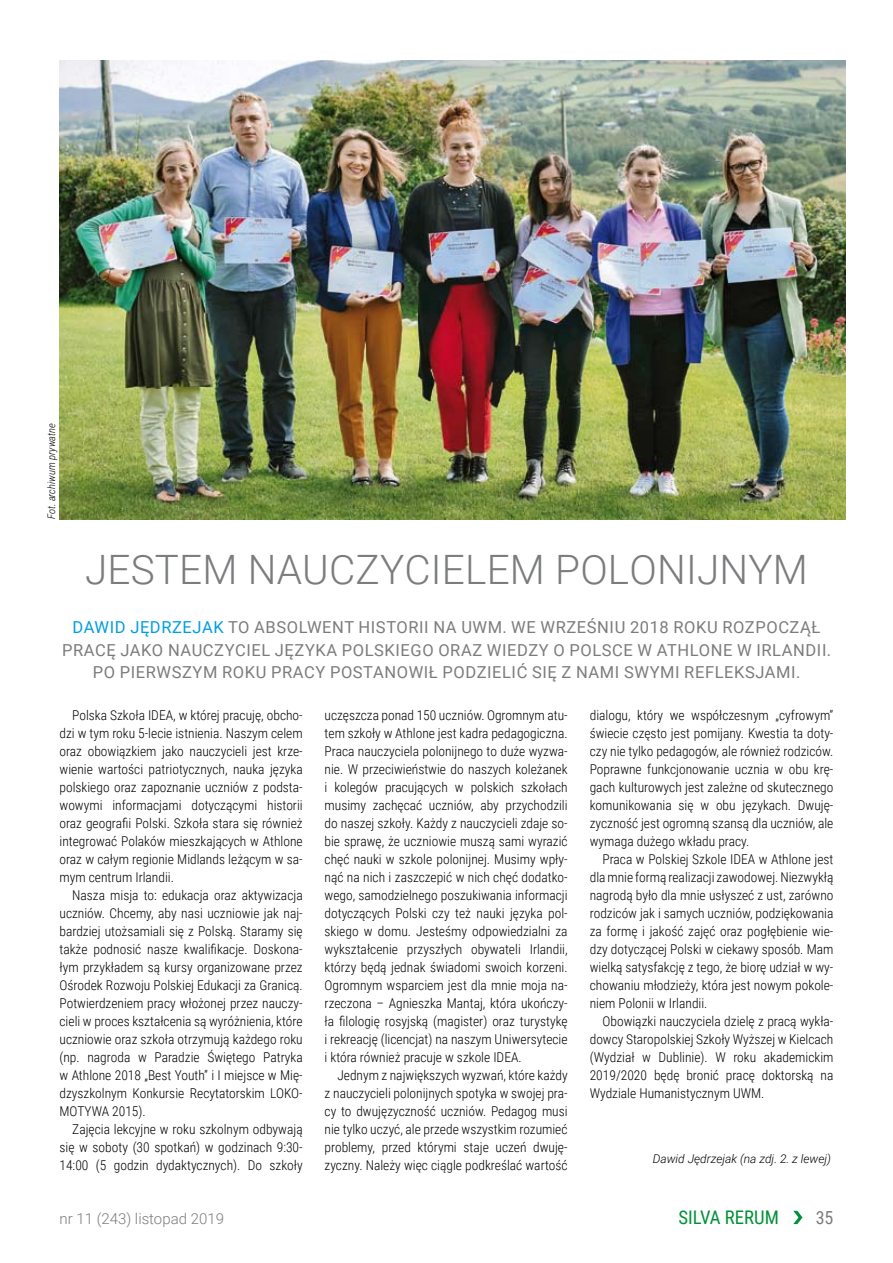
<style>
.page{position:relative;width:893px;height:1263px;background:#fff}
.page>*{position:absolute;margin:0;border:0;box-sizing:border-box;transform-origin:0 0}
.t1{font:300 40.5px "Roboto";letter-spacing:.005em;color:#7b7c7e}
.t2{font:18.75px "Roboto Condensed";color:#009036}
.t3{font:18px "Roboto Condensed";color:#7b7c7e}
.t4{font:16.5px "Roboto";letter-spacing:.035em;color:#7b7c7e}
.t5{font:16.5px "Roboto";color:#009ee0}
.t6{font:300 15px "Roboto";color:#7b7c7e}
.t7{font:300 13.5px/18px "Roboto Condensed";color:#000;text-align:justify}
.t8{font:italic 300 12px "Roboto";color:#000}
.t9{font:italic 300 10.5px "Roboto Condensed";color:#000}
</style>
<div class="page">
<svg style="left:793px;top:1211px;width:9px;height:13px"></svg>
<img style="left:59px;top:60px;width:786px;height:459px">
<p class="t9" style="left:44px;top:519px;width:98px;rotate:-90deg">Fot. archiwum prywatne</p>
<h1 class="t1" style="left:85px;top:541px;width:724px">JESTEM NAUCZYCIELEM POLONIJNYM</h1>
<p class="t5" style="left:73px;top:616px;width:23px">DAWID</p>
<p class="t5" style="left:130px;top:616px;width:31px">JĘDRZEJAK</p>
<p class="t4" style="left:228px;top:616px;width:39px">TO ABSOLWENT</p>
<p class="t4" style="left:359px;top:616px;width:22px">HISTORII</p>
<p class="t4" style="left:433px;top:616px;width:120px">NA UWM. WE WRZE</p>
<p class="t4" style="left:587px;top:616px;width:20px">ŚNIU</p>
<p class="t4" style="left:630px;top:616px;width:55px">2018 ROKU</p>
<p class="t4" style="left:722px;top:616px;width:12px">ROZPOCZ</p>
<p class="t4" style="left:800px;top:616px;width:22px">ĄŁ</p>
<p class="t4" style="left:62px;top:638px;width:12px">PRAC</p>
<p class="t4" style="left:106px;top:638px;width:26px">Ę JAKO</p>
<p class="t4" style="left:168px;top:638px;width:12px">NAUCZ</p>
<p class="t4" style="left:225px;top:638px;width:20px">YCIEL</p>
<p class="t4" style="left:275px;top:638px;width:78px">J ĘZYKA POLSKIE</p>
<p class="t4" style="left:411px;top:638px;width:40px">GO ORAZ</p>
<p class="t4" style="left:487px;top:638px;width:12px">WIEDZ</p>
<p class="t4" style="left:539px;top:638px;width:53px">Y O POLSCE</p>
<p class="t4" style="left:637px;top:638px;width:64px">W ATHLONE</p>
<p class="t4" style="left:737px;top:638px;width:35px">W IRLANDII</p>
<p class="t4" style="left:827px;top:638px;width:6px">.</p>
<p class="t4" style="left:93px;top:661px;width:39px">PO PIERWSZ</p>
<p class="t4" style="left:193px;top:661px;width:42px">YM ROKU</p>
<p class="t4" style="left:271px;top:661px;width:12px">PRAC</p>
<p class="t4" style="left:315px;top:661px;width:27px">Y POSTANOWI</p>
<p class="t4" style="left:429px;top:661px;width:24px">Ł PODZIELI</p>
<p class="t4" style="left:517px;top:661px;width:71px">Ć SIĘ ZNAMI</p>
<p class="t4" style="left:624px;top:661px;width:72px">SWYMI REFLEKSJAMI</p>
<p class="t4" style="left:796px;top:661px;width:6px">.</p>
<p class="t7" style="left:60px;top:706px;width:245px;text-indent:13px">Polska Szkoła IDEA, w której pracuję, obcho&shy;dzi w tym roku 5-lecie istnienia. Naszym celem oraz obowiązkiem jako nauczycieli jest krze&shy;wienie wartości patriotycznych, nauka języka polskiego oraz zapoznanie uczniów z podsta&shy;wowymi informacjami dotyczącymi historii oraz geografii Polski. Szkoła stara się również integrować Polaków mieszkających w Athlone oraz w całym regionie Midlands leżącym w sa&shy;mym centrum Irlandii.</p>
<p class="t7" style="left:60px;top:886px;width:245px;text-indent:13px">Nasza misja to: edukacja oraz aktywizacja uczniów. Chcemy, aby nasi uczniowie jak naj&shy;bardziej utożsamiali się z Polską. Staramy się także podnosić nasze kwalifikacje. Doskona&shy;łym przykładem są kursy organizowane przez Ośrodek Rozwoju Polskiej Edukacji za Granicą.<br>Potwierdzeniem pracy włożonej przez nauczy&shy;cieli w proces kształcenia są wyróżnienia, które uczniowie oraz szkoła otrzymują każdego roku (np. nagroda w Paradzie Świętego Patryka w Athlone 2018 „Best Youth” i I miejsce w Mię&shy;dzyszkolnym Konkursie Recytatorskim LOKO-MOTYWA 2015).</p>
<p class="t7" style="left:60px;top:1120px;width:245px;text-indent:13px">Zajęcia lekcyjne w roku szkolnym odbywają się w soboty (30 spotkań) w godzinach 9:30- 14:00 (5 godzin dydaktycznych). Do szkoły</p>
<p class="t7" style="left:325px;top:706px;width:245px">uczęszcza ponad 150 uczniów. Ogromnym atu&shy;tem szkoły w Athlone jest kadra pedagogiczna.<br>Praca nauczyciela polonijnego to duże wyzwa&shy;nie. W przeciwieństwie do naszych koleżanek i kolegów pracujących w polskich szkołach musimy zachęcać uczniów, aby przychodzili do naszej szkoły. Każdy z nauczycieli zdaje so&shy;bie sprawę, że uczniowie muszą sami wyrazić chęć nauki w szkole polonijnej. Musimy wpły&shy;nąć na nich i zaszczepić w nich chęć dodatko&shy;wego, samodzielnego poszukiwania informacji dotyczących Polski czy też nauki języka pol&shy;skiego w domu. Jesteśmy odpowiedzialni za wykształcenie przyszłych obywateli Irlandii, którzy będą jednak świadomi swoich korzeni.<br>Ogromnym wsparciem jest dla mnie moja na&shy;rzeczona – Agnieszka Mantaj, która ukończy&shy;ła filologię rosyjską (magister) oraz turystykę i rekreację (licencjat) na naszym Uniwersytecie i która również pracuje w szkole IDEA.</p>
<p class="t7" style="left:325px;top:1066px;width:245px;text-indent:13px">Jednym z największych wyzwań, które każdy z nauczycieli polonijnych spotyka w swojej pra&shy;cy to dwujęzyczność uczniów. Pedagog musi nie tylko uczyć, ale przede wszystkim rozumieć problemy, przed którymi staje uczeń dwuję&shy;zyczny. Należy więc ciągle podkreślać wartość</p>
<p class="t7" style="left:590px;top:706px;width:245px">dialogu, który we współczesnym „cyfrowym” świecie często jest pomijany. Kwestia ta doty&shy;czy nie tylko pedagogów, ale również rodziców.<br>Poprawne funkcjonowanie ucznia w obu krę&shy;gach kulturowych jest zależne od skutecznego komunikowania się w obu językach. Dwuję&shy;zyczność jest ogromną szansą dla uczniów, ale wymaga dużego wkładu pracy.</p>
<p class="t7" style="left:590px;top:850px;width:245px;text-indent:13px">Praca w Polskiej Szkole IDEA w Athlone jest dla mnie formą realizacji zawodowej. Niezwykłą nagrodą było dla mnie usłyszeć z ust, zarówno rodziców jak i samych uczniów, podziękowania za formę i jakość zajęć oraz pogłębienie wie&shy;dzy dotyczącej Polski w ciekawy sposób. Mam wielką satysfakcję z tego, że biorę udział w wy&shy;chowaniu młodzieży, która jest nowym pokole&shy;niem Polonii w Irlandii.</p>
<p class="t7" style="left:590px;top:1012px;width:245px;text-indent:13px">Obowiązki nauczyciela dzielę z pracą wykła&shy;dowcy Staropolskiej Szkoły Wyższej w Kielcach (Wydział w Dublinie). W roku akademickim 2019/2020 będę bronić pracę doktorską na Wydziale Humanistycznym UWM.</p>
<p class="t8" style="left:653px;top:1150px;width:180px">Dawid Jędrzejak (na zdj. 2. z lewej)</p>
<h2 class="t2" style="left:678px;top:1204px;width:58px">SILVA RERUM</h2>
<p class="t6" style="left:60px;top:1208px;width:166px">NR 11 (243) LISTOPAD 2019</p>
<h3 class="t3" style="left:816px;top:1205px;width:19px">35</h3>
</div>
